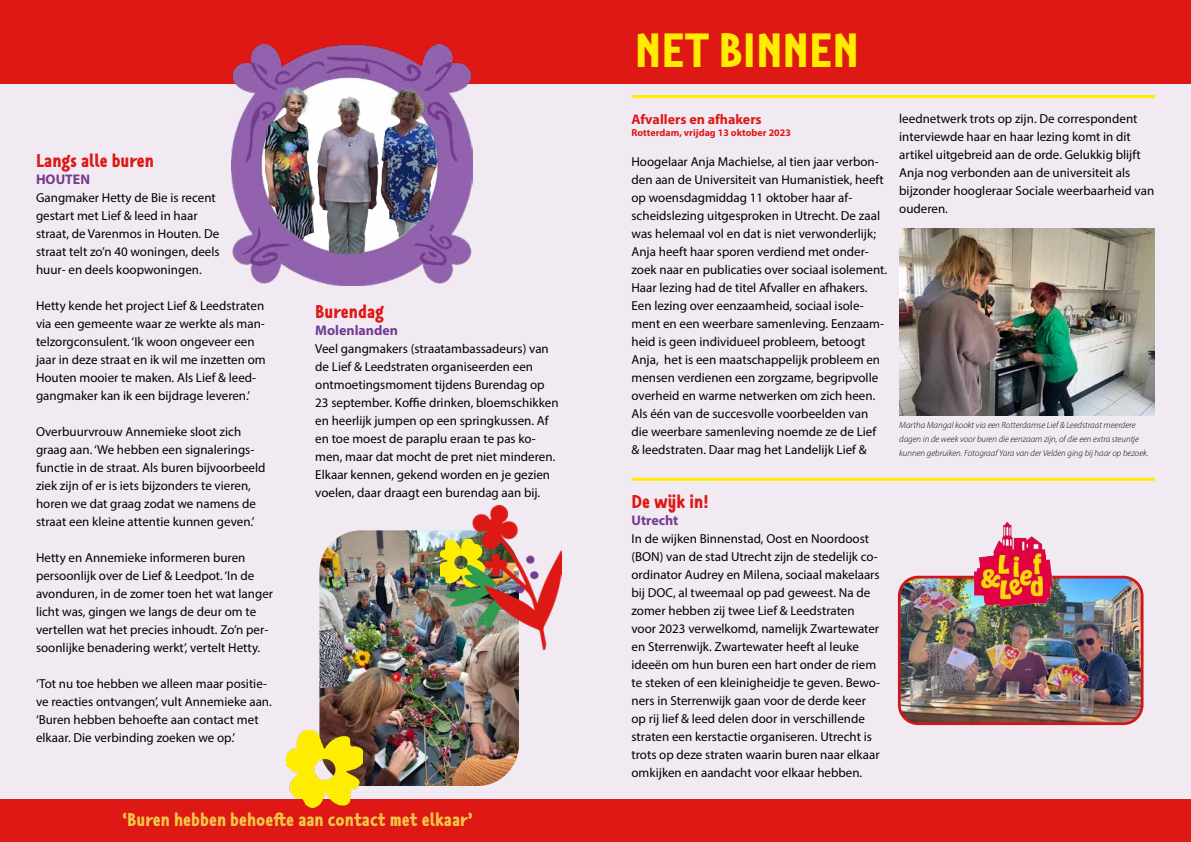
<style>
.page{position:relative;width:1191px;height:842px;background:#fff}
.page>*{position:absolute;margin:0;border:0;box-sizing:border-box;transform-origin:0 0}
.t1{font:900 47px "Tilburgs Ans";color:#ffed00}
.t2{font:900 18px "Tilburgs Ans";color:#f3c746}
.t3{font:900 18px "Tilburgs Ans";color:#de1814}
.t4{font:700 14px "Myriad Pro";color:#743b8f}
.t5{font:700 14px "Myriad Pro";color:#de1814}
.t6{font:13px/18px "Myriad Pro";color:#000}
.t7{font:700 10px "Myriad Pro";color:#de1814}
.t8{font:italic 300 9px/14px "Myriad Pro";color:#000}
</style>
<div class="page">
<div style="left:0;top:0;width:1191px;height:841px;background:#f1eaf3"></div>
<img style="left:902px;top:577px;width:240px;height:145px">
<div style="left:898px;top:576px;width:245px;height:149px;border:3px solid #cd1719;border-radius:19px"></div>
<div style="left:0;top:0;width:1191px;height:83px;background:#de1814"></div>
<div style="left:0;top:799px;width:1190px;height:43px;background:#de1814"></div>
<hr style="left:631px;top:95px;width:524px;height:3px;background:#ffed00">
<hr style="left:631px;top:478px;width:524px;height:3px;background:#ffed00">
<img style="left:954px;top:521px;width:118px;height:107px">
<img style="left:899px;top:229px;width:256px;height:187px">
<img style="left:319px;top:530px;width:200px;height:256px">
<img style="left:231px;top:45px;width:241px;height:241px">
<img style="left:440px;top:505px;width:122px;height:144px">
<img style="left:287px;top:730px;width:75px;height:78px">
<img style="left:387px;top:82px;width:24px;height:37px">
<h2 class="t3" style="left:36px;top:148px;width:120px">Langs alle buren</h2>
<p class="t4" style="left:36px;top:170px;width:56px">HOUTEN</p>
<p class="t6" style="left:36px;top:189px;width:185px">Gangmaker Hetty de Bie is recent gestart met Lief &amp; leed in haar straat, de Varenmos in Houten. De straat telt zo’n 40 woningen, deels huur- en deels koopwoningen.</p>
<p class="t6" style="left:36px;top:297px;width:231px">Hetty kende het project Lief &amp; Leedstraten via een gemeente waar ze werkte als man&shy;telzorgconsulent. ‘Ik woon ongeveer een jaar in deze straat en ik wil me inzetten om Houten mooier te maken. Als Lief &amp; leed&shy;gangmaker kan ik een bijdrage leveren.’</p>
<p class="t6" style="left:36px;top:423px;width:231px">Overbuurvrouw Annemieke sloot zich graag aan. ‘We hebben een signalerings&shy;functie in de straat. Als buren bijvoorbeeld ziek zijn of er is iets bijzonders te vieren, horen we dat graag zodat we namens de straat een kleine attentie kunnen geven.’</p>
<p class="t6" style="left:36px;top:549px;width:239px">Hetty en Annemieke informeren buren persoonlijk over de Lief &amp; Leedpot. ‘In de avonduren, in de zomer toen het wat langer licht was, gingen we langs de deur om te vertellen wat het precies inhoudt. Zo’n per&shy;soonlijke benadering werkt’, vertelt Hetty.</p>
<p class="t6" style="left:36px;top:675px;width:237px">‘Tot nu toe hebben we alleen maar positie&shy;ve reacties ontvangen’, vult Annemieke aan. ‘Buren hebben behoefte aan contact met elkaar. Die verbinding zoeken we op.’</p>
<h2 class="t3" style="left:315px;top:299px;width:70px">Burendag</h2>
<p class="t4" style="left:315px;top:321px;width:84px">Molenlanden</p>
<p class="t6" style="left:315px;top:339px;width:245px">Veel gangmakers (straatambassadeurs) van de Lief &amp; Leedstraten organiseerden een ontmoetingsmoment tijdens Burendag op 23 september. Koffie drinken, bloemschikken en heerlijk jumpen op een springkussen. Af en toe moest de paraplu eraan te pas ko&shy;men, maar dat mocht de pret niet minderen.<br>Elkaar kennen, gekend worden en je gezien voelen, daar draagt een burendag aan bij.</p>
<h2 class="t2" style="left:122px;top:806px;width:352px">‘Buren hebben behoefte aan contact met elkaar’</h2>
<h1 class="t1" style="left:635px;top:16px;width:226px">NET BINNEN</h1>
<p class="t5" style="left:631px;top:110px;width:132px">Afvallers en afhakers</p>
<p class="t7" style="left:631px;top:126px;width:161px">Rotterdam, vrijdag 13 oktober 2023</p>
<p class="t6" style="left:631px;top:152px;width:257px">Hoogelaar Anja Machielse, al tien jaar verbon&shy;den aan de Universiteit van Humanistiek, heeft op woensdagmiddag 11 oktober haar af&shy;scheidslezing uitgesproken in Utrecht. De zaal was helemaal vol en dat is niet verwonderlijk; Anja heeft haar sporen verdiend met onder&shy;zoek naar en publicaties over sociaal isolement.<br>Haar lezing had de titel Afvaller en afhakers.<br>Een lezing over eenzaamheid, sociaal isole&shy;ment en een weerbare samenleving. Eenzaam&shy;heid is geen individueel probleem, betoogt Anja, het is een maatschappelijk probleem en mensen verdienen een zorgzame, begripvolle overheid en warme netwerken om zich heen.<br>Als één van de succesvolle voorbeelden van die weerbare samenleving noemde ze de Lief &amp; leedstraten. Daar mag het Landelijk Lief &amp;</p>
<p class="t6" style="left:899px;top:110px;width:256px">leednetwerk trots op zijn. De correspondent interviewde haar en haar lezing komt in dit artikel uitgebreid aan de orde. Gelukkig blijft Anja nog verbonden aan de universiteit als bijzonder hoogleraar Sociale weerbaarheid van ouderen.</p>
<p class="t8" style="left:899px;top:418px;width:251px">Martha Mangal kookt via een Rotterdamse Lief &amp; Leedstraat meerdere dagen in de week voor buren die eenzaam zijn, of die een extra steuntje kunnen gebruiken. Fotograaf Yara van der Velden ging bij haar op bezoek.</p>
<h2 class="t3" style="left:631px;top:489px;width:79px">De wijk in!</h2>
<p class="t4" style="left:631px;top:511px;width:48px">Utrecht</p>
<p class="t6" style="left:631px;top:530px;width:250px">In de wijken Binnenstad, Oost en Noordoost (BON) van de stad Utrecht zijn de stedelijk co&shy;ördinator Audrey en Milena, sociaal makelaars bij DOC, al tweemaal op pad geweest. Na de zomer hebben zij twee Lief &amp; Leedstraten voor 2023 verwelkomd, namelijk Zwartewater en Sterrenwijk. Zwartewater heeft al leuke ideeën om hun buren een hart onder de riem te steken of een kleinigheidje te geven. Bewo&shy;ners in Sterrenwijk gaan voor de derde keer op rij lief &amp; leed delen door in verschillende straten een kerstactie organiseren. Utrecht is trots op deze straten waarin buren naar elkaar omkijken en aandacht voor elkaar hebben.</p>
</div>
